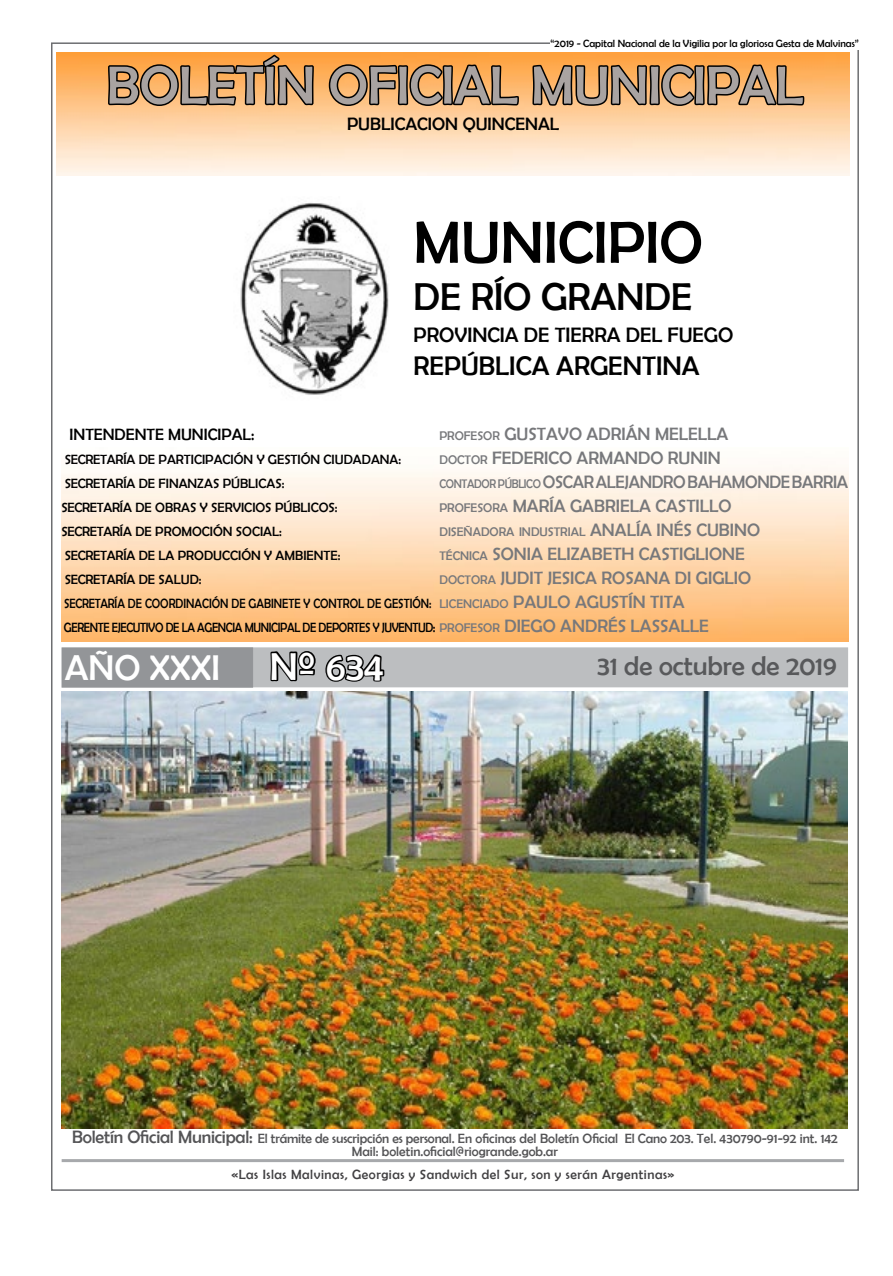
<style>
.page{position:relative;width:893px;height:1276px;background:#fff}
.page>*{position:absolute;margin:0;border:0;box-sizing:border-box;transform-origin:0 0}
.t1{font:60px "Berlin Sans FB";color:#000}
.t2{font:54px "Berlin Sans FB";color:#a9a3a1}
.t3{font:39px "Berlin Sans FB";color:#000}
.t4{font:39px "Berlin Sans FB";color:#fff}
.t5{font:36px "Berlin Sans FB";color:#fff}
.t6{font:27px "Berlin Sans FB";color:#000}
.t7{font:27px "Berlin Sans FB";color:#58595b}
.t8{font:21px "Berlin Sans FB";color:#000}
.t9{font:18px "Berlin Sans FB";color:#77787b}
.t10{font:18px "Berlin Sans FB";letter-spacing:-.02em;color:#77787b;scale:.96 1}
.t11{font:18px "Berlin Sans FB";color:#000}
.t12{font:16.5px "Berlin Sans FB";color:#000}
.t13{font:13.5px "Berlin Sans FB";color:#000}
.t14{font:13.5px/24px "Berlin Sans FB";letter-spacing:-.03em;color:#000;scale:.86 1}
.t15{font:13.5px/13.5px "Berlin Sans FB";color:#545456;text-align:center}
.t16{font:13.5px "Berlin Sans FB";letter-spacing:.04em;color:#414042}
.t17{font:13.5px "Berlin Sans FB";letter-spacing:-.02em;color:#000}
.t18{font:12.6px "Berlin Sans FB";color:#77787b}
.t19{font:10.5px "Berlin Sans FB";color:#000}
.s1{font-size:12.6px}
.s2{font-size:18px}
.s3{font-size:12.6px;color:#77787b}
.s4{font-size:18px;color:#77787b}
</style>
<div class="page">
<img style="left:57px;top:52px;width:793px;height:123px">
<div style="left:220px;top:647px;width:628px;height:40px;background:#bcbec0;border:2px solid #bcbec0"></div>
<hr style="left:62px;top:1128px;width:782px;height:1px;background:#58595b">
<div style="left:62px;top:647px;width:191px;height:40px;background:#939598;border:1px solid #939598"></div>
<svg style="left:269px;top:641px;width:49px;height:41px"></svg>
<svg style="left:325px;top:654px;width:60px;height:28px"></svg>
<img style="left:62px;top:691px;width:785px;height:437px">
<hr style="left:62px;top:1159px;width:782px;height:3px;background:#a7a9ac">
<svg style="left:106px;top:42px;width:209px;height:86px;background:#c99b6a"></svg>
<svg style="left:327px;top:62px;width:193px;height:45px;background:#a77745"></svg>
<svg style="left:531px;top:42px;width:275px;height:66px;background:#c09261"></svg>
<img style="left:240px;top:203px;width:149px;height:192px">
<img style="left:61px;top:467px;width:787px;height:174px">
<p class="t19" style="left:551px;top:38px;width:310px">“2019 - Capital Nacional de la Vigilia por la gloriosa Gesta de Malvinas”</p>
<h2 class="t2" style="left:107px;top:55px;width:698px">BOLETÍN OFICIAL MUNICIPAL</h2>
<h3 class="t11" style="left:347px;top:114px;width:214px">PUBLICACION QUINCENAL</h3>
<h1 class="t1" style="left:414px;top:209px;width:291px">MUNICIPIO</h1>
<h3 class="t3" style="left:414px;top:275px;width:280px">DE RÍO GRANDE</h3>
<h3 class="t8" style="left:414px;top:323px;width:321px">PROVINCIA DE TIERRA DEL FUEGO</h3>
<h3 class="t6" style="left:414px;top:350px;width:288px">REPÚBLICA ARGENTINA</h3>
<p class="t12" style="left:70px;top:425px;width:186px">INTENDENTE MUNICIPAL:</p>
<h3 class="t9" style="left:439px;top:424px;width:290px"><span class="s1">PROFESOR</span> GUSTAVO ADRIÁN MELELLA</h3>
<p class="t13" style="left:65px;top:452px;width:338px">SECRETARÍA DE PARTICIPACIÓN Y GESTIÓN CIUDADANA:</p>
<h3 class="t9" style="left:439px;top:448px;width:283px"><span class="s1">DOCTOR</span> FEDERICO ARMANDO RUNIN</h3>
<p class="t13" style="left:65px;top:476px;width:221px">SECRETARÍA DE FINANZAS PÚBLICAS:</p>
<h3 class="t10" style="left:439px;top:472px;width:427px"><span class="s1">CONTADOR PÚBLICO</span> OSCAR ALEJANDRO BAHAMONDE BARRIA</h3>
<p class="t13" style="left:61px;top:500px;width:278px">SECRETARÍA DE OBRAS Y SERVICIOS PÚBLICOS:</p>
<h3 class="t9" style="left:439px;top:496px;width:294px"><span class="s1">PROFESORA</span> MARÍA GABRIELA CASTILLO</h3>
<p class="t13" style="left:61px;top:524px;width:222px">SECRETARÍA DE PROMOCIÓN SOCIAL:</p>
<p class="t18" style="left:439px;top:524px;width:322px">DISEÑADORA INDUSTRIAL <span class="s2">ANALÍA INÉS CUBINO</span></p>
<p class="t13" style="left:65px;top:548px;width:277px">SECRETARÍA DE LA PRODUCCIÓN Y AMBIENTE:</p>
<h3 class="t9" style="left:439px;top:544px;width:307px"><span class="s1">TÉCNICA</span> SONIA ELIZABETH CASTIGLIONE</h3>
<p class="t17" style="left:65px;top:572px;width:138px">SECRETARÍA DE SALUD:</p>
<h3 class="t9" style="left:439px;top:568px;width:313px"><span class="s1">DOCTORA</span> JUDIT JESICA ROSANA DI GIGLIO</h3>
<p class="t14" style="left:64px;top:591px;width:751px">SECRETARÍA DE COORDINACIÓN DE GABINETE Y CONTROL DE GESTIÓN: <span class="s3">LICENCIADO</span> <span class="s4">PAULO AGUSTÍN TITA<br></span>GERENTE EJECUTIVO DE LA AGENCIA MUNICIPAL DE DEPORTES Y JUVENTUD: <span class="s3">PROFESOR</span> <span class="s4">DIEGO ANDRÉS LASSALLE</span></p>
<h3 class="t5" style="left:65px;top:647px;width:157px">AÑO XXXI</h3>
<h3 class="t4" style="left:270px;top:645px;width:115px">Nº 634</h3>
<h3 class="t7" style="left:597px;top:651px;width:241px">31 de octubre de 2019</h3>
<p class="t15" style="left:72px;top:1131px;width:767px"><span class="s2">Boletín Oficial Municipal:</span> El trámite de suscripción es personal. En oficinas del Boletín Oficial El Cano 203. Tel. 430790-91-92 int. 142<br>Mail: boletin.oficial@riogrande.gob.ar</p>
<p class="t16" style="left:231px;top:1167px;width:445px">«Las Islas Malvinas, Georgias y Sandwich del Sur, son y serán Argentinas»</p>
</div>
